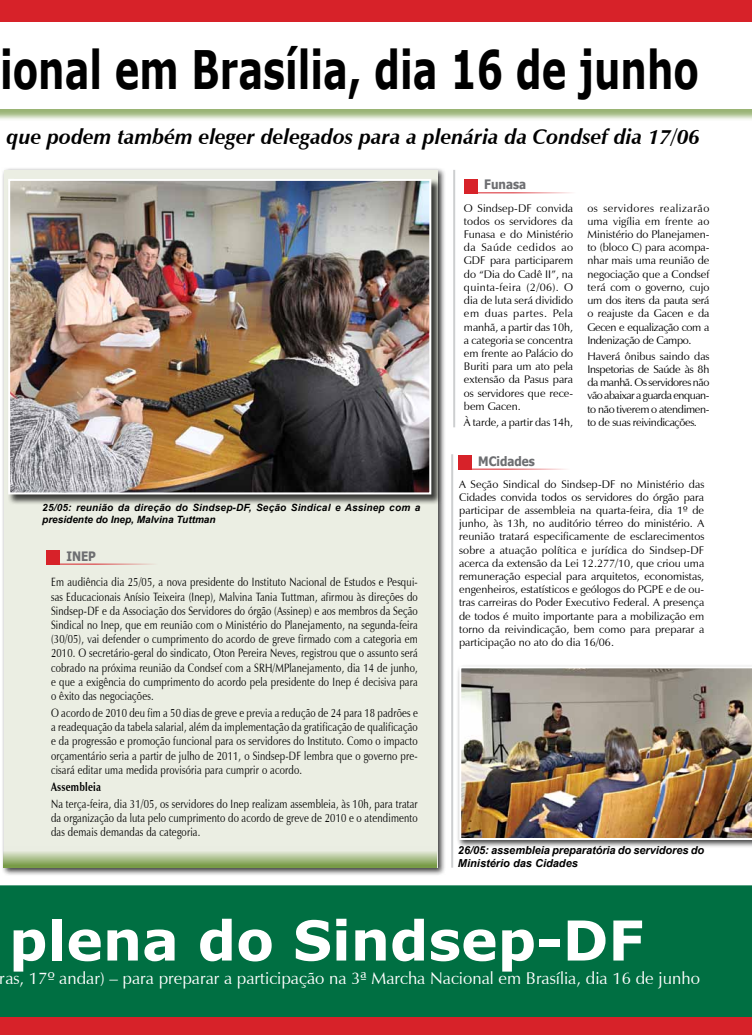
<style>
.page{position:relative;width:752px;height:1035px;background:#fff}
.page>*{position:absolute;margin:0;border:0;box-sizing:border-box;transform-origin:0 0}
.t1{font:700 55px "Verdana";color:#fff}
.t2{font:700 53px "Verdana";color:#000;scale:.7 1}
.t3{font:italic 700 21px "Zapf Humanist 601 BT";color:#000}
.t4{font:17px "Zapf Humanist 601 BT";color:#fff}
.t5{font:700 13px "Tahoma";color:#6d6e71;scale:.9 1}
.t6{font:12px/14.2px "Zapf Humanist 601 BT";letter-spacing:.02em;color:#000;text-align:justify;scale:.8 1}
.t7{font:700 12px "Zapf Humanist 601 BT";letter-spacing:.02em;color:#000;scale:.8 1}
.t8{font:11px/13.2px "Zapf Humanist 601 BT";letter-spacing:-.005em;color:#000;text-align:justify}
.t9{font:italic 700 11px/13.2px "Arial";letter-spacing:-.005em;color:#000}
.t10{font:italic 700 10px/12px "Arial";letter-spacing:.02em;color:#000}
</style>
<div class="page">
<div style="left:1px;top:167px;width:444px;height:709px;background:#000;opacity:.75"></div>
<div style="left:4px;top:170px;width:433px;height:697px;background:#ebeee3"></div>
<div style="left:0;top:885px;width:751px;height:132px;background:#006f42"></div>
<div style="left:0;top:0;width:751px;height:21px;background:#d72229"></div>
<div style="left:0;top:1017px;width:751px;height:18px;background:#d72229"></div>
<div style="left:0;top:47px;width:751px;height:74px;background:#789b47;opacity:.75"></div>
<div style="left:0;top:48px;width:751px;height:61px;background:#fff"></div>
<div style="left:456px;top:664px;width:295px;height:184px;background:#000;opacity:.75"></div>
<img style="left:459px;top:666px;width:292px;height:174px">
<div style="left:8px;top:178px;width:433px;height:327px;background:#000;opacity:.75"></div>
<img style="left:11px;top:182px;width:417px;height:309px">
<div style="left:8px;top:179px;width:423px;height:315px;border:2px solid #fff"></div>
<hr style="left:458px;top:469px;width:119px;height:1px;background:#d72229">
<div style="left:458px;top:455px;width:13px;height:15px;background:#d72229"></div>
<hr style="left:464px;top:192px;width:119px;height:1px;background:#d72229">
<div style="left:463px;top:179px;width:14px;height:15px;background:#d72229"></div>
<hr style="left:453px;top:170px;width:2px;height:257px;background:#cdcfd0">
<hr style="left:47px;top:563px;width:118px;height:1px;background:#d72229">
<div style="left:46px;top:550px;width:14px;height:15px;background:#d72229"></div>
<div style="left:3px;top:846px;width:434px;height:22px;background:linear-gradient(to bottom,#fffdff,#759943)"></div>
<hr style="left:451px;top:454px;width:2px;height:413px;background:#cdcfd0">
<h2 class="t2" style="left:0;top:36px;width:999px">ional em Brasília, dia 16 de junho</h2>
<h3 class="t3" style="left:7px;top:123px;width:694px">que podem também eleger delegados para a plenária da Condsef dia 17/06</h3>
<p class="t10" style="left:42px;top:502px;width:379px">25/05: reunião da direção do Sindsep-DF, Seção Sindical e Assinep com a presidente do Inep, Malvina Tuttman</p>
<p class="t5" style="left:66px;top:547px;width:34px">INEP</p>
<p class="t6" style="left:51px;top:575px;width:460px">Em audiência dia 25/05, a nova presidente do Instituto Nacional de Estudos e Pesqui&shy;sas Educacionais Anísio Teixeira (Inep), Malvina Tania Tuttman, afirmou às direções do Sindsep-DF e da Associação dos Servidores do órgão (Assinep) e aos membros da Seção Sindical no Inep, que em reunião com o Ministério do Planejamento, na segunda-feira (30/05), vai defender o cumprimento do acordo de greve firmado com a categoria em 2010. O secretário-geral do sindicato, Oton Pereira Neves, registrou que o assunto será cobrado na próxima reunião da Condsef com a SRH/MPlanejamento, dia 14 de junho, e que a exigência do cumprimento do acordo pela presidente do Inep é decisiva para o êxito das negociações.</p>
<p class="t6" style="left:51px;top:705px;width:460px">O acordo de 2010 deu fim a 50 dias de greve e previa a redução de 24 para 18 padrões e a readequação da tabela salarial, além da implementação da gratificação de qualificação e da progressão e promoção funcional para os servidores do Instituto. Como o impacto orçamentário seria a partir de julho de 2011, o Sindsep-DF lembra que o governo pre&shy;cisará editar uma medida provisória para cumprir o acordo.</p>
<p class="t7" style="left:51px;top:779px;width:64px">Assembleia</p>
<p class="t6" style="left:51px;top:796px;width:460px">Na terça-feira, dia 31/05, os servidores do Inep realizam assembleia, às 10h, para tratar da organização da luta pelo cumprimento do acordo de greve de 2010 e o atendimento das demais demandas da categoria.</p>
<p class="t5" style="left:484px;top:176px;width:48px">Funasa</p>
<p class="t8" style="left:463px;top:201px;width:111px">O Sindsep-DF convida todos os servidores da Funasa e do Ministério da Saúde cedidos ao GDF para participarem do “Dia do Cadê II”, na quinta-feira (2/06). O dia de luta será dividido em duas partes. Pela manhã, a partir das 10h, a categoria se concentra em frente ao Palácio do Buriti para um ato pela extensão da Pasus para os servidores que rece&shy;bem Gacen.</p>
<p class="t8" style="left:463px;top:415px;width:111px">À tarde, a partir das 14h,</p>
<p class="t5" style="left:478px;top:452px;width:64px">MCidades</p>
<p class="t8" style="left:587px;top:201px;width:123px">os servidores realizarão uma vigília em frente ao Ministério do Planejamen&shy;to (bloco C) para acompa&shy;nhar mais uma reunião de negociação que a Condsef terá com o governo, cujo um dos itens da pauta será o reajuste da Gacen e da Gecen e equalização com a Indenização de Campo.</p>
<p class="t8" style="left:587px;top:349px;width:123px">Haverá ônibus saindo das Inspetorias de Saúde às 8h da manhã. Os servidores não vão abaixar a guarda enquan&shy;to não tiverem o atendimen&shy;to de suas reivindicações.</p>
<p class="t8" style="left:459px;top:477px;width:247px">A Seção Sindical do Sindsep-DF no Ministério das Cidades convida todos os servidores do órgão para participar de assembleia na quarta-feira, dia 1º de junho, às 13h, no auditório térreo do ministério. A reunião tratará especificamente de esclarecimentos sobre a atuação política e jurídica do Sindsep-DF acerca da extensão da Lei 12.277/10, que criou uma remuneração especial para arquitetos, economistas, engenheiros, estatísticos e geólogos do PGPE e de ou&shy;tras carreiras do Poder Executivo Federal. A presença de todos é muito importante para a mobilização em torno da reivindicação, bem como para preparar a participação no ato do dia 16/06.</p>
<p class="t9" style="left:458px;top:844px;width:247px">26/05: assembleia preparatória do servidores do<br>Ministério das Cidades</p>
<h1 class="t1" style="left:9px;top:905px;width:636px">plena do Sindsep-DF</h1>
<h3 class="t4" style="left:0;top:967px;width:701px">ras, 17º andar) – para preparar a participação na 3ª Marcha Nacional em Brasília, dia 16 de junho</h3>
</div>
